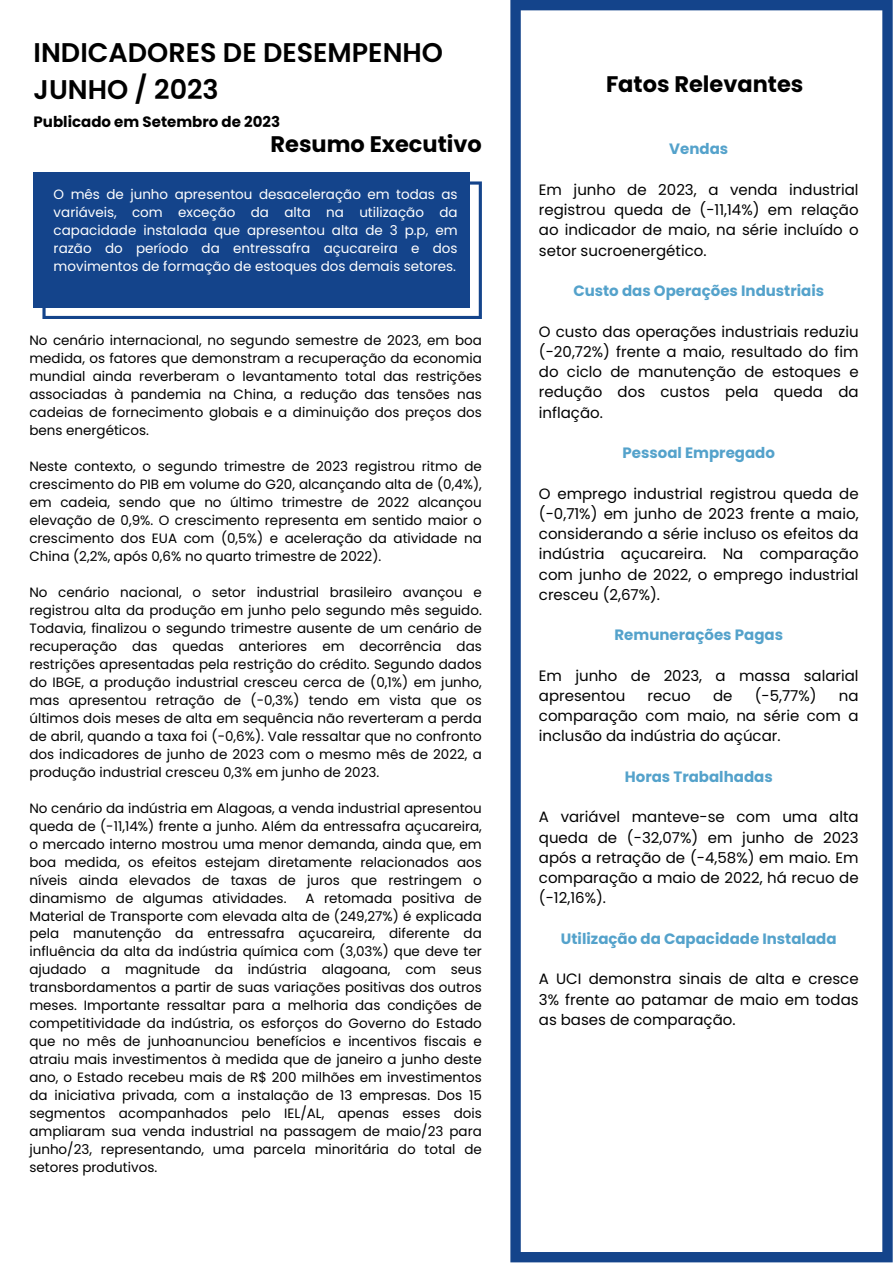
<style>
.page{position:relative;width:893px;height:1264px;background:#fff}
.page>*{position:absolute;margin:0;border:0;box-sizing:border-box;transform-origin:0 0}
.t1{font:600 27px "Poppins";color:#000}
.t2{font:700 22.5px "Poppins";color:#000}
.t3{font:15px/20.2px "Poppins";color:#000;text-align:justify}
.t4{font:700 15px "Poppins";color:#54a2cb}
.t5{font:700 15px "Poppins";color:#000}
.t6{font:13.5px/18px "Poppins";color:#000;text-align:justify}
.t7{font:13.5px/18px "Poppins";color:#fff;text-align:justify}
</style>
<div class="page">
<svg style="left:510px;top:0;width:382px;height:1262px"></svg>
<svg style="left:42px;top:181px;width:440px;height:138px"></svg>
<div style="left:34px;top:173px;width:436px;height:134px;background:#14448b"></div>
<p class="t1" style="left:34px;top:34px;width:411px">INDICADORES DE DESEMPENHO</p>
<p class="t1" style="left:34px;top:71px;width:187px">JUNHO / 2023</p>
<p class="t5" style="left:34px;top:111px;width:248px">Publicado em Setembro de 2023</p>
<p class="t2" style="left:270px;top:129px;width:213px">Resumo Executivo</p>
<p class="t7" style="left:54px;top:185px;width:405px">O mês de junho apresentou desaceleração em todas as variáveis, com exceção da alta na utilização da capacidade instalada que apresentou alta de 3 p.p, em razão do período da entressafra açucareira e dos movimentos de formação de estoques dos demais setores.</p>
<p class="t6" style="left:29px;top:331px;width:454px">No cenário internacional, no segundo semestre de 2023, em boa medida, os fatores que demonstram a recuperação da economia mundial ainda reverberam o levantamento total das restrições associadas à pandemia na China, a redução das tensões nas cadeias de fornecimento globais e a diminuição dos preços dos bens energéticos.</p>
<p class="t6" style="left:29px;top:457px;width:454px">Neste contexto, o segundo trimestre de 2023 registrou ritmo de crescimento do PIB em volume do G20, alcançando alta de (0,4%), em cadeia, sendo que no último trimestre de 2022 alcançou elevação de 0,9%. O crescimento representa em sentido maior o crescimento dos EUA com (0,5%) e aceleração da atividade na China (2,2%, após 0,6% no quarto trimestre de 2022).</p>
<p class="t6" style="left:29px;top:583px;width:454px">No cenário nacional, o setor industrial brasileiro avançou e registrou alta da produção em junho pelo segundo mês seguido.<br>Todavia, finalizou o segundo trimestre ausente de um cenário de recuperação das quedas anteriores em decorrência das restrições apresentadas pela restrição do crédito. Segundo dados do IBGE, a produção industrial cresceu cerca de (0,1%) em junho, mas apresentou retração de (-0,3%) tendo em vista que os últimos dois meses de alta em sequência não reverteram a perda de abril, quando a taxa foi (-0,6%). Vale ressaltar que no confronto dos indicadores de junho de 2023 com o mesmo mês de 2022, a produção industrial cresceu 0,3% em junho de 2023.</p>
<p class="t6" style="left:29px;top:798px;width:454px">No cenário da indústria em Alagoas, a venda industrial apresentou queda de (-11,14%) frente a junho. Além da entressafra açucareira, o mercado interno mostrou uma menor demanda, ainda que, em boa medida, os efeitos estejam diretamente relacionados aos níveis ainda elevados de taxas de juros que restringem o dinamismo de algumas atividades.</p>
<p class="t6" style="left:29px;top:888px;width:454px;text-indent:276px">A retomada positiva de Material de Transporte com elevada alta de (249,27%) é explicada pela manutenção da entressafra açucareira, diferente da influência da alta da indústria química com (3,03%) que deve ter ajudado a magnitude da indústria alagoana, com seus transbordamentos a partir de suas variações positivas dos outros meses. Importante ressaltar para a melhoria das condições de competitividade da indústria, os esforços do Governo do Estado que no mês de junhoanunciou benefícios e incentivos fiscais e atraiu mais investimentos à medida que de janeiro a junho deste ano, o Estado recebeu mais de R$ 200 milhões em investimentos da iniciativa privada, com a instalação de 13 empresas. Dos 15 segmentos acompanhados pelo IEL/AL, apenas esses dois ampliaram sua venda industrial na passagem de maio/23 para junho/23, representando, uma parcela minoritária do total de setores produtivos.</p>
<p class="t2" style="left:606px;top:69px;width:199px">Fatos Relevantes</p>
<p class="t4" style="left:669px;top:139px;width:60px">Vendas</p>
<p class="t3" style="left:539px;top:179px;width:321px">Em junho de 2023, a venda industrial registrou queda de (-11,14%) em relação ao indicador de maio, na série incluído o setor sucroenergético.</p>
<p class="t4" style="left:573px;top:280px;width:252px">Custo das Operações Industriais</p>
<p class="t3" style="left:539px;top:321px;width:321px">O custo das operações industriais reduziu (-20,72%) frente a maio, resultado do fim do ciclo de manutenção de estoques e redução dos custos pela queda da inflação.</p>
<p class="t4" style="left:622px;top:442px;width:154px">Pessoal Empregado</p>
<p class="t3" style="left:539px;top:483px;width:321px">O emprego industrial registrou queda de (-0,71%) em junho de 2023 frente a maio, considerando a série incluso os efeitos da indústria açucareira. Na comparação com junho de 2022, o emprego industrial cresceu (2,67%).</p>
<p class="t4" style="left:614px;top:624px;width:170px">Remunerações Pagas</p>
<p class="t3" style="left:539px;top:665px;width:321px">Em junho de 2023, a massa salarial apresentou</p>
<p class="t3" style="left:647px;top:685px;width:45px">recuo</p>
<p class="t3" style="left:713px;top:685px;width:21px">de</p>
<p class="t3" style="left:754px;top:685px;width:63px">(-5,77%)</p>
<p class="t3" style="left:539px;top:685px;width:321px;text-indent:300px">na comparação com maio, na série com a inclusão da indústria do açúcar.</p>
<p class="t4" style="left:624px;top:766px;width:149px">Horas Trabalhadas</p>
<p class="t3" style="left:539px;top:807px;width:321px">A variável manteve-se com uma alta queda de (-32,07%) em junho de 2023 após a retração de (-4,58%) em maio. Em comparação a maio de 2022, há recuo de (-12,16%).</p>
<p class="t4" style="left:561px;top:928px;width:277px">Utilização da Capacidade Instalada</p>
<p class="t3" style="left:539px;top:969px;width:321px">A UCI demonstra sinais de alta e cresce 3% frente ao patamar de maio em todas as bases de comparação.</p>
</div>
